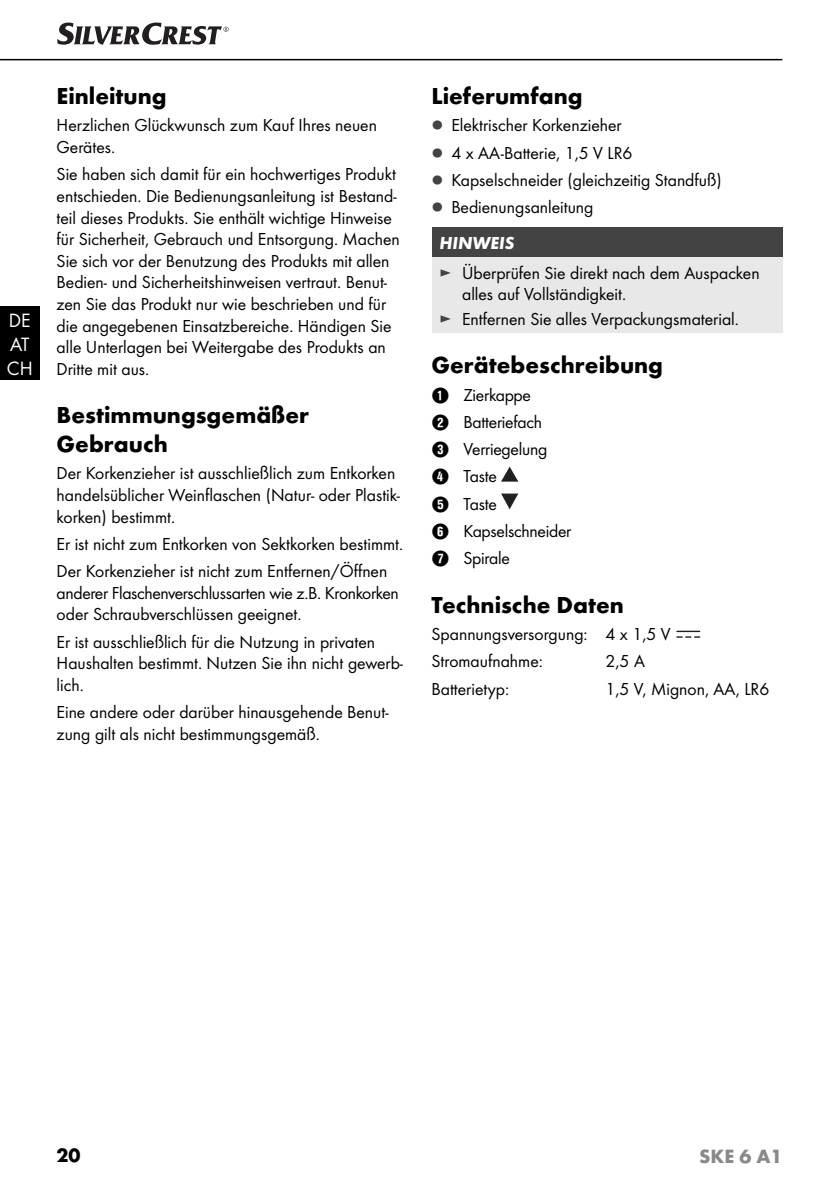
<style>
.page{position:relative;width:839px;height:1191px;background:#fff}
.page>*{position:absolute;margin:0;border:0;box-sizing:border-box;transform-origin:0 0}
.t1{font:700 24px/28.8px "Futura";color:#000}
.t2{font:700 20px "Futura";color:#898989}
.t3{font:20px/24px "Futura Boo";color:#fff}
.t4{font:700 20px "Futura";color:#000}
.t5{font:18px/21.6px "Futura Boo";color:#000}
.t6{font:18px/21.6px "Futura Boo";letter-spacing:-.02em;color:#000}
.t7{font:italic 700 18px "Futura";color:#fff}
.s1{color:#434343}
.s2{font-family:"Hako PI Nummern"}
</style>
<div class="page">
<div style="left:0;top:306px;width:40px;height:74px;background:#000"></div>
<hr style="left:0;top:59px;width:782px;height:1px;background:#000">
<svg style="left:57px;top:23px;width:172px;height:22px"></svg>
<div style="left:431px;top:227px;width:351px;height:30px;background:#434343"></div>
<div style="left:431px;top:257px;width:351px;height:76px;background:#e8e8e8"></div>
<svg style="left:501px;top:466px;width:18px;height:16px"></svg>
<svg style="left:501px;top:493px;width:18px;height:17px"></svg>
<svg style="left:677px;top:631px;width:23px;height:7px"></svg>
<p class="t3" style="left:7px;top:309px;width:27px">DE<br>AT<br>CH</p>
<h1 class="t1" style="left:57px;top:84px;width:111px">Einleitung</h1>
<p class="t5" style="left:57px;top:116px;width:322px">Herzlichen Glückwunsch zum Kauf Ihres neuen<br>Gerätes.</p>
<p class="t5" style="left:57px;top:164px;width:345px">Sie haben sich damit für ein hochwertiges Produkt entschieden. Die Bedienungsanleitung ist Bestand&shy;teil dieses Produkts. Sie enthält wichtige Hinweise für Sicherheit, Gebrauch und Entsorgung. Machen Sie sich vor der Benutzung des Produkts mit allen Bedien- und Sicherheitshinweisen vertraut. Benut&shy;zen Sie das Produkt nur wie beschrieben und für die angegebenen Einsatzbereiche. Händigen Sie alle Unterlagen bei Weitergabe des Produkts an Dritte mit aus.</p>
<h1 class="t1" style="left:57px;top:403px;width:254px">Bestimmungsgemäßer<br>Gebrauch</h1>
<p class="t5" style="left:57px;top:464px;width:345px">Der Korkenzieher ist ausschließlich zum Entkorken handelsüblicher Weinflaschen (Natur- oder Plastik&shy;korken) bestimmt.</p>
<p class="t5" style="left:57px;top:531px;width:348px;line-height:27.2px">Er ist nicht zum Entkorken von Sektkorken bestimmt.<br>Der Korkenzieher ist nicht zum Entfernen/Öffnen</p>
<p class="t6" style="left:57px;top:583px;width:344px">anderer Flaschenverschlussarten wie z.B. Kronkorken oder Schraubverschlüssen geeignet.</p>
<p class="t5" style="left:57px;top:632px;width:348px">Er ist ausschließlich für die Nutzung in privaten<br>Haushalten bestimmt. Nutzen Sie ihn nicht gewerb&shy;lich.</p>
<p class="t5" style="left:57px;top:702px;width:334px">Eine andere oder darüber hinausgehende Benut&shy;zung gilt als nicht bestimmungsgemäß.</p>
<h1 class="t1" style="left:431px;top:84px;width:153px">Lieferumfang</h1>
<p class="t5" style="left:431px;top:113px;width:292px;line-height:27.2px"><span class="s1">▯</span> Elektrischer Korkenzieher<br><span class="s1">▯</span> 4 x AA-Batterie, 1,5 V LR6<br><span class="s1">▯</span> Kapselschneider (gleichzeitig Standfuß) <span class="s1">▯</span> Bedienungsanleitung</p>
<p class="t7" style="left:439px;top:236px;width:76px">HINWEIS</p>
<p class="t5" style="left:462px;top:263px;width:299px;text-indent:-23px"><span class="s1">►</span> Überprüfen Sie direkt nach dem Auspacken alles auf Vollständigkeit.</p>
<p class="t5" style="left:439px;top:309px;width:301px"><span class="s1">►</span> Entfernen Sie alles Verpackungsmaterial.</p>
<h1 class="t1" style="left:431px;top:353px;width:233px">Gerätebeschreibung</h1>
<p class="t5" style="left:431px;top:382px;width:141px;line-height:27.2px"><span class="s2">1</span> Zierkappe<br><span class="s2">2</span> Batteriefach<br><span class="s2">3</span> Verriegelung<br><span class="s2">4</span> Taste<br><span class="s2">5</span> Taste<br><span class="s2">6</span> Kapselschneider<br><span class="s2">7</span> Spirale</p>
<h1 class="t1" style="left:431px;top:592px;width:194px">Technische Daten</h1>
<p class="t5" style="left:431px;top:621px;width:241px;line-height:27.2px">Spannungsversorgung: 4 x 1,5 V<br>Stromaufnahme:</p>
<p class="t5" style="left:605px;top:651px;width:41px">2,5 A</p>
<p class="t5" style="left:431px;top:679px;width:79px">Batterietyp:</p>
<p class="t5" style="left:605px;top:679px;width:165px">1,5 V, Mignon, AA, LR6</p>
<p class="t4" style="left:57px;top:1148px;width:25px">20</p>
<p class="t2" style="left:699px;top:1148px;width:85px">SKE 6 A1</p>
</div>
